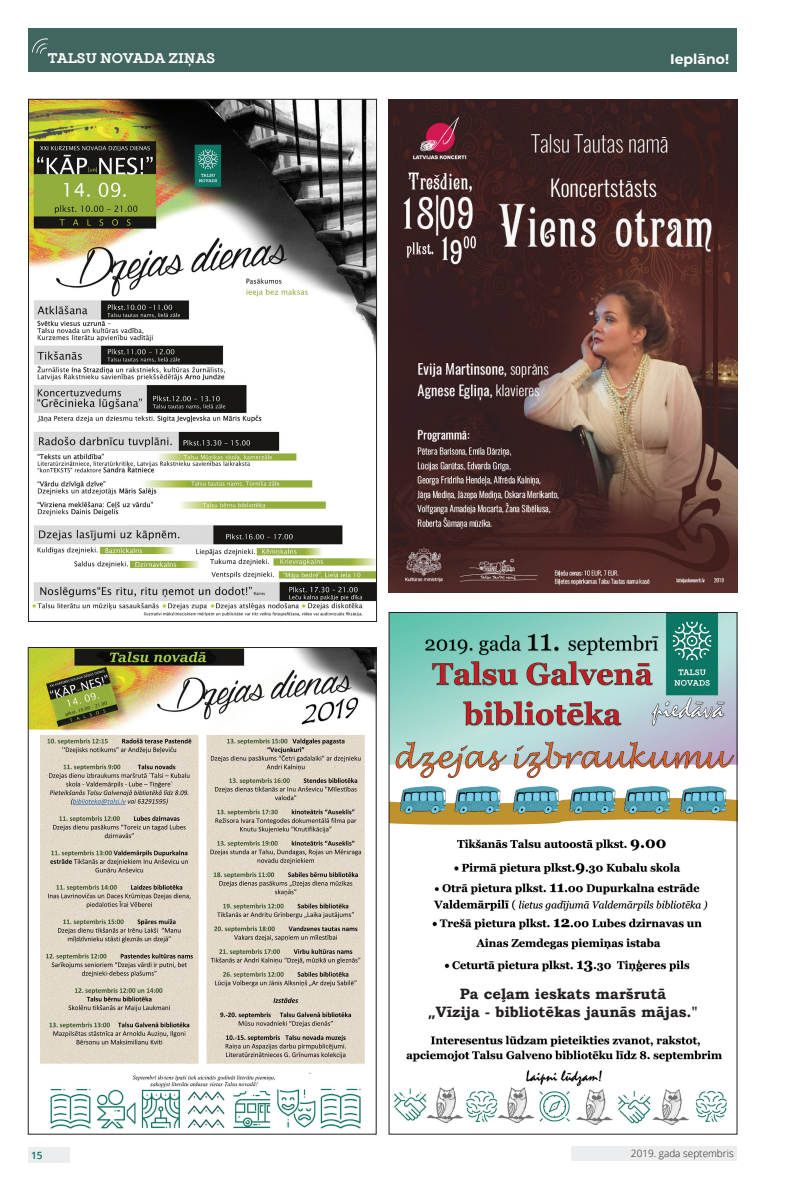
<style>
.page{position:relative;width:794px;height:1191px;background:#fff}
.page>*{position:absolute;margin:0;border:0;box-sizing:border-box;transform-origin:0 0}
.t1{font:700 15px/18px "Bookman Old Style";color:#231f20;text-align:center}
.t2{font:700 14px "Locke";letter-spacing:-.005em;color:#fff}
.t3{font:700 14px "Montserrat";color:#fff}
.t4{font:300 10px "Open Sans";color:#231f20}
.t5{font:600 10px "Open Sans";color:#007864}
.s1{font-family:"Open Sans"}
</style>
<div class="page">
<div style="left:28px;top:28px;width:708px;height:44px;background:#40665f"></div>
<img style="left:32px;top:38px;width:16px;height:16px">
<div style="left:28px;top:1147px;width:42px;height:15px;background:#ecedee"></div>
<div style="left:570px;top:1146px;width:166px;height:15px;background:#ecedee"></div>
<img style="left:30px;top:101px;width:345px;height:516px">
<img style="left:389px;top:99px;width:348px;height:493px">
<img style="left:30px;top:649px;width:344px;height:480px">
<img style="left:391px;top:614px;width:344px;height:358px">
<img style="left:394px;top:1035px;width:333px;height:90px">
<p class="t2" style="left:48px;top:49px;width:169px">TALSU NOVADA ZIŅAS</p>
<p class="t3" style="left:670px;top:49px;width:60px">Ieplāno!</p>
<p class="t1" style="left:428px;top:985px;width:271px">Pa ceļam ieskats maršrutā<br><span class="s1">„</span>Vīzija - bibliotēkas jaunās mājas."</p>
<p class="t5" style="left:31px;top:1148px;width:13px">15</p>
<p class="t4" style="left:631px;top:1146px;width:104px">2019. gada septembris</p>
</div>
